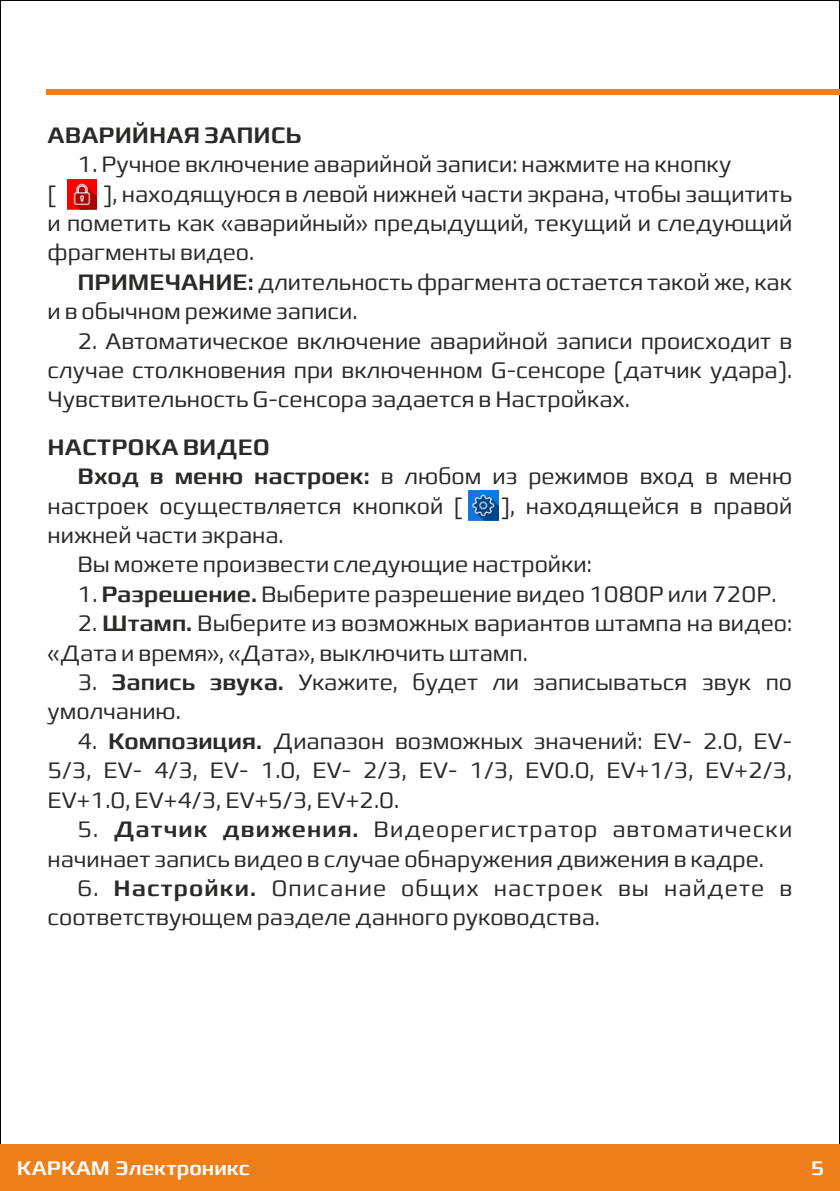
<style>
.page{position:relative;width:840px;height:1191px;background:#fff}
.page>*{position:absolute;margin:0;border:0;box-sizing:border-box;transform-origin:0 0}
.t1{font:300 22.75px/29.4px "Francker CYR";color:#2b2a29}
.t2{font:500 22.75px "Francker CYR";color:#2b2a29}
.t3{font:500 19.95px "Francker CYR";color:#fefefe}
.s1{font-weight:500}
</style>
<div class="page">
<div style="left:47px;top:89px;width:792px;height:6px;background:#ef7f1a"></div>
<img style="left:468px;top:490px;width:30px;height:30px">
<img style="left:67px;top:180px;width:30px;height:30px">
<div style="left:0;top:1144px;width:839px;height:47px;background:#ef7f1a"></div>
<p class="t2" style="left:48px;top:126px;width:255px">АВАРИЙНАЯ ЗАПИСЬ</p>
<p class="t1" style="left:77px;top:152px;width:655px">1. Ручное включение аварийной записи: нажмите на кнопку</p>
<p class="t1" style="left:48px;top:181px;width:11px">[</p>
<p class="t1" style="left:48px;top:181px;width:745px;text-align:justify;text-indent:55px">], находящуюся в левой нижней части экрана, чтобы защитить и пометить как «аварийный» предыдущий, текущий и следующий фрагменты видео.</p>
<p class="t1" style="left:48px;top:269px;width:745px;text-indent:30px"><span class="s1">ПРИМЕЧАНИЕ:</span> длительность фрагмента остается такой же, как и в обычном режиме записи.</p>
<p class="t1" style="left:48px;top:328px;width:745px;text-align:justify;text-indent:30px">2. Автоматическое включение аварийной записи происходит в случае столкновения при включенном G-сенсоре (датчик удара).<br>Чувствительность G-сенсора задается в Настройках.</p>
<p class="t2" style="left:48px;top:438px;width:224px">НАСТРОКА ВИДЕО</p>
<p class="t1" style="left:77px;top:464px;width:716px"><span class="s1">Вход в меню настроек:</span> в любом из режимов вход в меню</p>
<p class="t1" style="left:48px;top:493px;width:417px">настроек осуществляется кнопкой [</p>
<p class="t1" style="left:500px;top:493px;width:293px">], находящейся в правой</p>
<p class="t1" style="left:77px;top:522px;width:515px;text-indent:-30px">нижней части экрана.<br>Вы можете произвести следующие настройки:</p>
<p class="t1" style="left:77px;top:581px;width:700px">1. <span class="s1">Разрешение.</span> Выберите разрешение видео 1080P или 720P.</p>
<p class="t1" style="left:48px;top:611px;width:745px;text-indent:30px">2. <span class="s1">Штамп.</span> Выберите из возможных вариантов штампа на видео: «Дата и время», «Дата», выключить штамп.</p>
<p class="t1" style="left:48px;top:669px;width:745px;text-indent:30px">3. <span class="s1">Запись звука.</span> Укажите, будет ли записываться звук по умолчанию.</p>
<p class="t1" style="left:48px;top:728px;width:745px;text-align:justify;text-indent:30px">4. <span class="s1">Композиция.</span> Диапазон возможных значений: EV- 2.0, EV-5/3, EV- 4/3, EV- 1.0, EV- 2/3, EV- 1/3, EV0.0, EV+1/3, EV+2/3, EV+1.0, EV+4/3, EV+5/3, EV+2.0.</p>
<p class="t1" style="left:47px;top:816px;width:745px;text-indent:30px">5. <span class="s1">Датчик движения.</span> Видеорегистратор автоматически начинает запись видео в случае обнаружения движения в кадре.</p>
<p class="t1" style="left:47px;top:875px;width:745px;text-indent:30px">6. <span class="s1">Настройки.</span> Описание общих настроек вы найдете в соответствующем разделе данного руководства.</p>
<p class="t3" style="left:17px;top:1159px;width:234px">КАРКАМ Электроникс</p>
<p class="t3" style="left:810px;top:1159px;width:15px">5</p>
</div>
